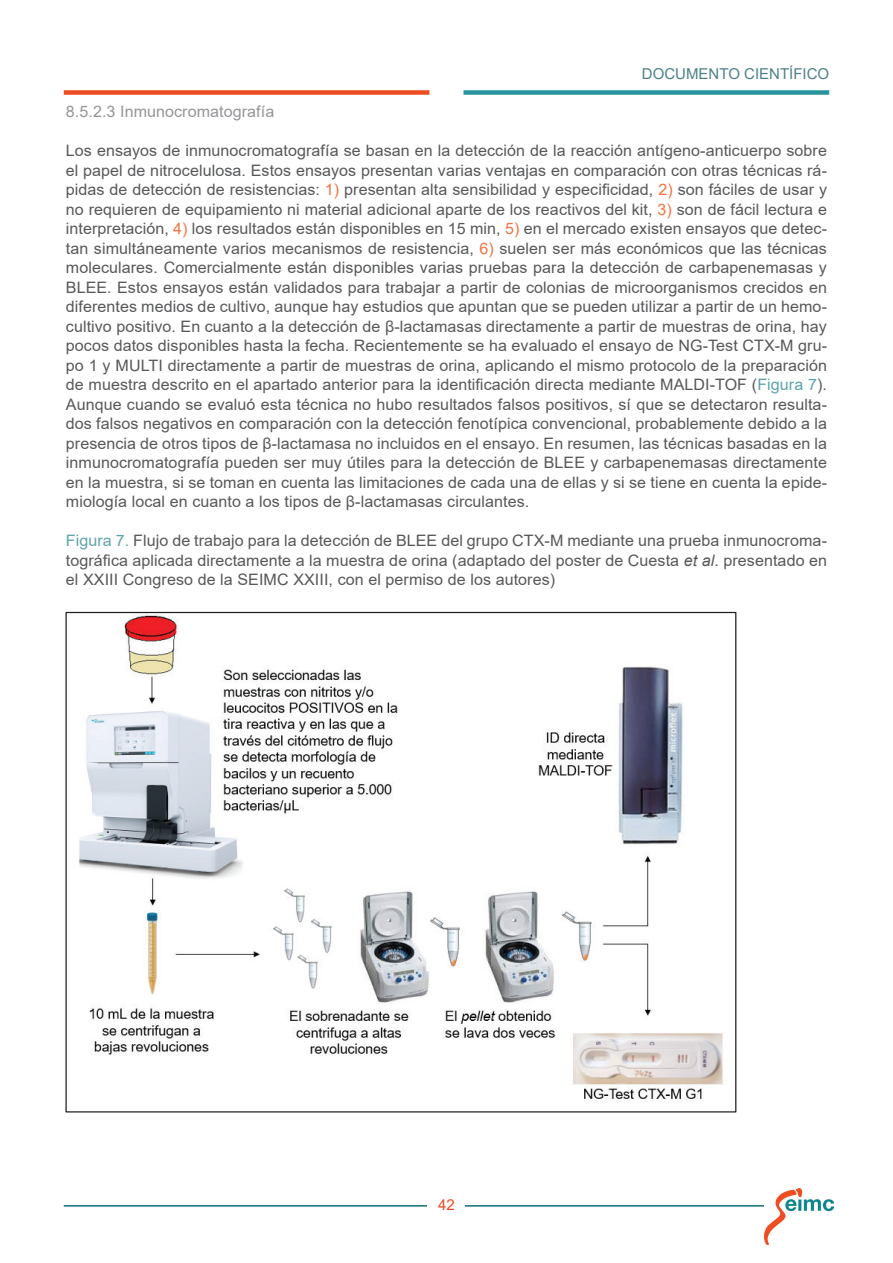
<style>
.page{position:relative;width:893px;height:1263px;background:#fff}
.page>*{position:absolute;margin:0;border:0;box-sizing:border-box;transform-origin:0 0}
.t1{font:15.75px/19.5px "Arial";letter-spacing:.005em;color:#57585a;text-align:justify}
.t2{font:15.75px "Arial";letter-spacing:.005em;color:#939598}
.t3{font:15px "Arial";color:#4d8189}
.t4{font:15px "Arial";color:#ec4c21}
.s1{color:#f37342}
.s2{color:#5ea4ac}
.s3{font-style:italic}
</style>
<div class="page">
<div style="left:64px;top:90px;width:365px;height:5px;background:#ec4c21"></div>
<div style="left:463px;top:90px;width:366px;height:5px;background:#26949c"></div>
<hr style="left:64px;top:1205px;width:769px;height:1px;background:#106e76">
<div style="left:427px;top:1199px;width:38px;height:26px;background:#fff"></div>
<img style="left:764px;top:1188px;width:69px;height:56px">
<img style="left:79px;top:615px;width:644px;height:487px">
<p class="t3" style="left:642px;top:63px;width:189px">DOCUMENTO CIENTÍFICO</p>
<p class="t2" style="left:66px;top:101px;width:210px">8.5.2.3 Inmunocromatografía</p>
<p class="t1" style="left:66px;top:141px;width:763px">Los ensayos de inmunocromatografía se basan en la detección de la reacción antígeno-anticuerpo sobre el papel de nitrocelulosa. Estos ensayos presentan varias ventajas en comparación con otras técnicas rá&shy;pidas de detección de resistencias: <span class="s1">1)</span> presentan alta sensibilidad y especificidad, <span class="s1">2)</span> son fáciles de usar y no requieren de equipamiento ni material adicional aparte de los reactivos del kit, <span class="s1">3)</span> son de fácil lectura e interpretación, <span class="s1">4)</span> los resultados están disponibles en 15 min, <span class="s1">5)</span> en el mercado existen ensayos que detec&shy;tan simultáneamente varios mecanismos de resistencia, <span class="s1">6)</span> suelen ser más económicos que las técnicas moleculares. Comercialmente están disponibles varias pruebas para la detección de carbapenemasas y BLEE. Estos ensayos están validados para trabajar a partir de colonias de microorganismos crecidos en diferentes medios de cultivo, aunque hay estudios que apuntan que se pueden utilizar a partir de un hemo&shy;cultivo positivo. En cuanto a la detección de β-lactamasas directamente a partir de muestras de orina, hay pocos datos disponibles hasta la fecha. Recientemente se ha evaluado el ensayo de NG-Test CTX-M gru&shy;po 1 y MULTI directamente a partir de muestras de orina, aplicando el mismo protocolo de la preparación de muestra descrito en el apartado anterior para la identificación directa mediante MALDI-TOF (<span class="s2">Figura 7</span>).<br>Aunque cuando se evaluó esta técnica no hubo resultados falsos positivos, sí que se detectaron resulta&shy;dos falsos negativos en comparación con la detección fenotípica convencional, probablemente debido a la presencia de otros tipos de β-lactamasa no incluidos en el ensayo. En resumen, las técnicas basadas en la inmunocromatografía pueden ser muy útiles para la detección de BLEE y carbapenemasas directamente en la muestra, si se toman en cuenta las limitaciones de cada una de ellas y si se tiene en cuenta la epide&shy;miología local en cuanto a los tipos de β-lactamasas circulantes.</p>
<p class="t1" style="left:66px;top:531px;width:763px"><span class="s2">Figura 7.</span> Flujo de trabajo para la detección de BLEE del grupo CTX-M mediante una prueba inmunocroma&shy;tográfica aplicada directamente a la muestra de orina (adaptado del poster de Cuesta <span class="s3">et al</span>. presentado en el XXIII Congreso de la SEIMC XXIII, con el permiso de los autores)</p>
<p class="t4" style="left:438px;top:1194px;width:18px">42</p>
</div>
